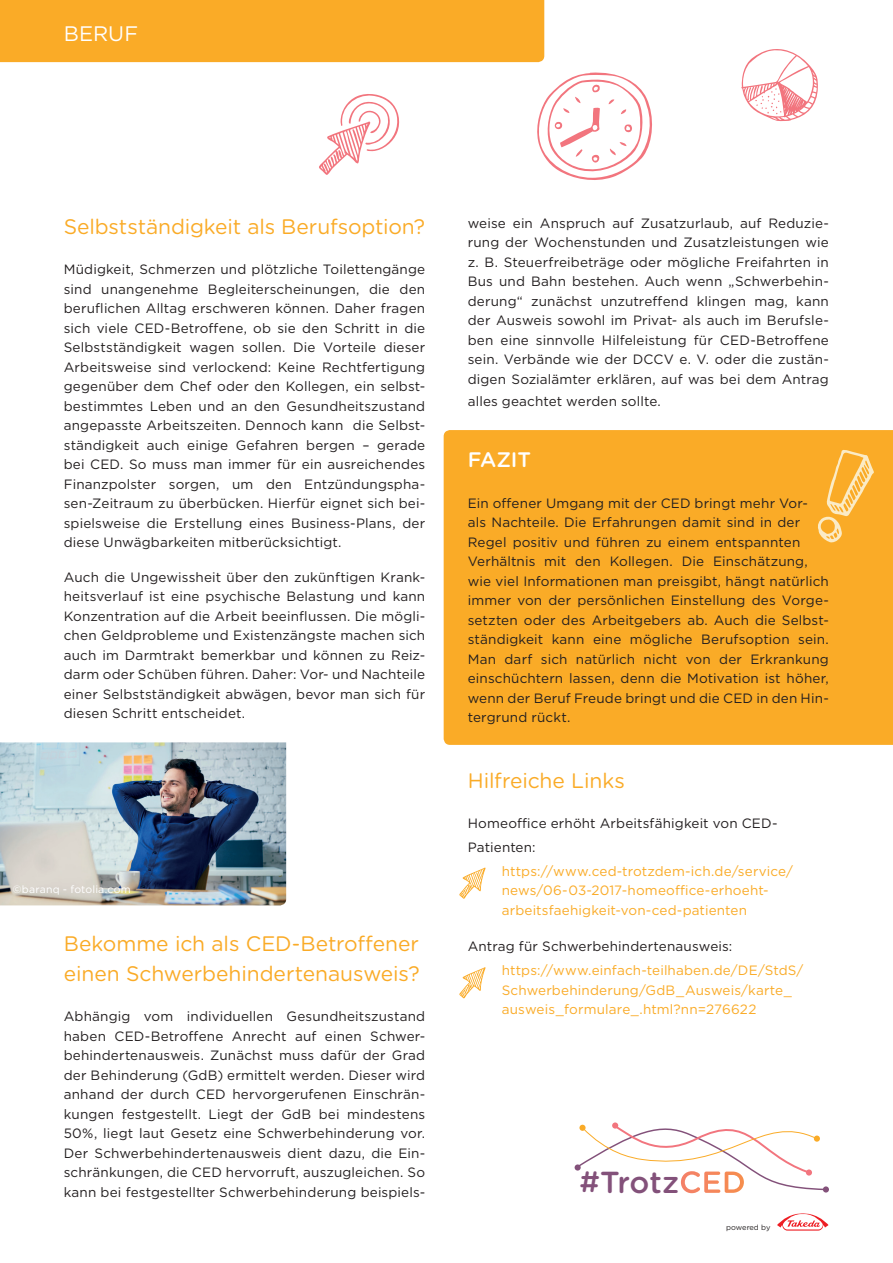
<style>
.page{position:relative;width:893px;height:1263px;background:#fff}
.page>*{position:absolute;margin:0;border:0;box-sizing:border-box;transform-origin:0 0}
.t1{font:500 30.45px "Gotham Rounded";color:#83517a}
.t2{font:21px/29.2px "Gotham Rounded";letter-spacing:-.005em;color:#faab27}
.t3{font:500 21px "Gotham Rounded";letter-spacing:-.015em;color:#fff}
.t4{font:21px "Gotham";letter-spacing:.005em;color:#fff}
.t5{font:13.5px/19.5px "Gotham";letter-spacing:.01em;color:#231f20;text-align:justify}
.t6{font:13.5px/19.5px "Gotham";letter-spacing:.01em;color:#faab27}
.t7{font:10.5px "Gotham";letter-spacing:.015em;color:#fff}
.t8{font:7.5px "Gotham Rounded";letter-spacing:-.02em;color:#231f20}
.s1{font-size:29.4px}
.s2{color:#fff}
</style>
<div class="page">
<div style="left:444px;top:430px;width:449px;height:315px;background:#faab27"></div>
<svg style="left:817px;top:450px;width:57px;height:93px;background:#fab847"></svg>
<div style="left:0;top:0;width:544px;height:62px;background:#faab27"></div>
<svg style="left:459px;top:867px;width:27px;height:32px"></svg>
<svg style="left:459px;top:967px;width:27px;height:32px"></svg>
<svg style="left:537px;top:72px;width:115px;height:108px"></svg>
<svg style="left:741px;top:49px;width:77px;height:72px"></svg>
<svg style="left:319px;top:94px;width:81px;height:81px"></svg>
<svg style="left:574px;top:1122px;width:255px;height:70px"></svg>
<div style="left:814px;top:1135px;width:6px;height:7px;background:#faab27;border-radius:50%"></div>
<div style="left:579px;top:1125px;width:7px;height:6px;background:#faab27;border-radius:50%"></div>
<svg style="left:777px;top:1213px;width:52px;height:18px"></svg>
<img style="left:0;top:742px;width:286px;height:163px">
<h2 class="t4" style="left:64px;top:20px;width:76px">BERUF</h2>
<h2 class="t2" style="left:64px;top:211px;width:363px">Selbstständigkeit als Berufsoption?</h2>
<p class="t5" style="left:64px;top:260px;width:363px">Müdigkeit, Schmerzen und plötzliche Toilettengänge sind unangenehme Begleiterscheinungen, die den beruflichen Alltag erschweren können. Daher fragen sich viele CED-Betroffene, ob sie den Schritt in die Selbstständigkeit wagen sollen. Die Vorteile dieser Arbeitsweise sind verlockend: Keine Rechtfertigung gegenüber dem Chef oder den Kollegen, ein selbst&shy;bestimmtes Leben und an den Gesundheitszustand angepasste Arbeitszeiten. Dennoch kann die Selbst&shy;ständigkeit auch einige Gefahren bergen – gerade bei CED. So muss man immer für ein ausreichendes Finanzpolster sorgen, um den Entzündungspha&shy;sen-Zeitraum zu überbücken. Hierfür eignet sich bei&shy;spielsweise die Erstellung eines Business-Plans, der diese Unwägbarkeiten mitberücksichtigt.</p>
<p class="t5" style="left:64px;top:567px;width:363px">Auch die Ungewissheit über den zukünftigen Krank&shy;heitsverlauf ist eine psychische Belastung und kann Konzentration auf die Arbeit beeinflussen. Die mögli&shy;chen Geldprobleme und Existenzängste machen sich auch im Darmtrakt bemerkbar und können zu Reiz&shy;darm oder Schüben führen. Daher: Vor- und Nachteile einer Selbstständigkeit abwägen, bevor man sich für diesen Schritt entscheidet.</p>
<p class="t7" style="left:13px;top:883px;width:119px">©baranq - fotolia.com</p>
<h2 class="t2" style="left:64px;top:928px;width:357px">Bekomme ich als CED-Betroffener einen Schwerbehindertenausweis?</h2>
<p class="t5" style="left:64px;top:1006px;width:363px">Abhängig vom individuellen Gesundheitszustand haben CED-Betroffene Anrecht auf einen Schwer&shy;behindertenausweis. Zunächst muss dafür der Grad der Behinderung (GdB) ermittelt werden. Dieser wird anhand der durch CED hervorgerufenen Einschrän&shy;kungen festgestellt. Liegt der GdB bei mindestens 50%, liegt laut Gesetz eine Schwerbehinderung vor.<br>Der Schwerbehindertenausweis dient dazu, die Ein&shy;schränkungen, die CED hervorruft, auszugleichen. So kann bei festgestellter Schwerbehinderung beispiels-</p>
<p class="t5" style="left:468px;top:213px;width:363px">weise ein Anspruch auf Zusatzurlaub, auf Reduzie&shy;rung der Wochenstunden und Zusatzleistungen wie z. B. Steuerfreibeträge oder mögliche Freifahrten in Bus und Bahn bestehen. Auch wenn „Schwerbehin&shy;derung“ zunächst unzutreffend klingen mag, kann der Ausweis sowohl im Privat- als auch im Berufsle&shy;ben eine sinnvolle Hilfeleistung für CED-Betroffene sein. Verbände wie der DCCV e. V. oder die zustän&shy;digen Sozialämter erklären, auf was bei dem Antrag</p>
<p class="t5" style="left:468px;top:391px;width:195px">alles geachtet werden sollte.</p>
<h2 class="t3" style="left:468px;top:445px;width:65px">FAZIT</h2>
<p class="t5" style="left:468px;top:493px;width:363px;text-align:left">Ein offener Umgang mit der CED bringt mehr Vor&shy;als Nachteile. Die Erfahrungen damit sind in der Regel positiv und führen zu einem entspannten Verhältnis mit den Kollegen. Die Einschätzung, wie viel Informationen man preisgibt, hängt natürlich immer von der persönlichen Einstellung des Vorge&shy;setzten oder des Arbeitgebers ab. Auch die Selbst&shy;ständigkeit kann eine mögliche Berufsoption sein.<br>Man darf sich natürlich nicht von der Erkrankung einschüchtern lassen, denn die Motivation ist höher, wenn der Beruf Freude bringt und die CED in den Hin&shy;tergrund rückt.</p>
<h2 class="t2" style="left:468px;top:765px;width:159px">Hilfreiche Links</h2>
<p class="t5" style="left:468px;top:811px;width:311px;line-height:23.7px">Homeoffice erhöht Arbeitsfähigkeit von CED-<br>Patienten:</p>
<p class="t6" style="left:502px;top:861px;width:293px">https://www.ced-trotzdem-ich.de/service/ news/06-03-2017-homeoffice-erhoeht&shy;arbeitsfaehigkeit-von-ced-patienten</p>
<p class="t5" style="left:468px;top:937px;width:266px">Antrag für Schwerbehindertenausweis:</p>
<p class="t6" style="left:502px;top:960px;width:303px">https://www.einfach-teilhaben.de/DE/StdS/<br>Schwerbehinderung/GdB_Ausweis/karte_ ausweis_formulare_.html?nn=276622</p>
<h1 class="t1" style="left:579px;top:1160px;width:168px"><span class="s1">#</span>Trotz<span class="s2">CED</span></h1>
<p class="t8" style="left:726px;top:1222px;width:46px">powered by</p>
</div>
